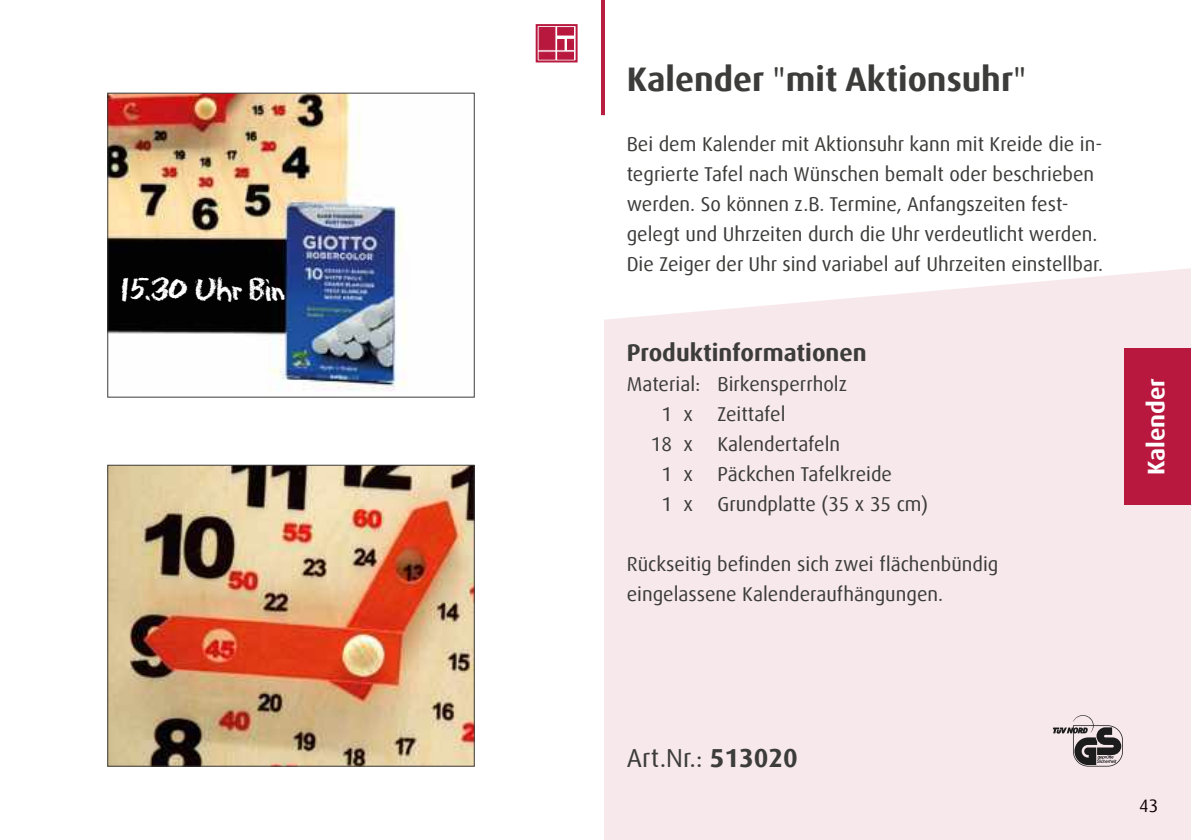
<style>
.page{position:relative;width:1191px;height:840px;background:#fff}
.page>*{position:absolute;margin:0;border:0;box-sizing:border-box;transform-origin:0 0}
.t1{font:700 34px "Dax Offc";color:#3c3c3b}
.t2{font:34px "Eraser Dust";letter-spacing:-.035em;color:#fff}
.t3{font:26px "Dax Offc";color:#3c3c3b}
.t4{font:700 24px "Dax Offc";color:#3c3c3b}
.t5{font:700 24px "Dax Offc";color:#fff}
.t6{font:20px/30px "Dax Offc";color:#3c3c3b}
.t7{font:18px "Dax Offc";color:#000}
.s1{font-weight:400}
.s2{font-weight:700}
</style>
<div class="page">
<div style="left:604px;top:268px;width:587px;height:571px;background:#f7e8ec"></div>
<img style="left:110px;top:467px;width:362px;height:296px">
<div style="left:108px;top:465px;width:366px;height:300px;border:1px solid #3c3c3b"></div>
<img style="left:110px;top:95px;width:297px;height:296px">
<hr style="left:601px;top:0;width:4px;height:115px;background:#b71e3f">
<div style="left:535px;top:24px;width:42px;height:38px;border:2px solid #b8173e"></div>
<svg style="left:538px;top:27px;width:36px;height:33px"></svg>
<div style="left:1124px;top:348px;width:67px;height:157px;background:#b8173e"></div>
<svg style="left:1052px;top:714px;width:71px;height:52px;background:#ada3a6"></svg>
<h1 class="t2" style="left:120px;top:266px;width:166px">15.30 Uhr Bin</h1>
<h1 class="t1" style="left:626px;top:57px;width:401px">Kalender <span class="s1">"</span>mit Aktionsuhr<span class="s1">"</span></h1>
<p class="t6" style="left:626px;top:129px;width:478px">Bei dem Kalender mit Aktionsuhr kann mit Kreide die in&shy;tegrierte Tafel nach Wünschen bemalt oder beschrieben werden. So können z.B. Termine, Anfangszeiten fest&shy;gelegt und Uhrzeiten durch die Uhr verdeutlicht werden.<br>Die Zeiger der Uhr sind variabel auf Uhrzeiten einstellbar.</p>
<p class="t4" style="left:626px;top:337px;width:242px">Produktinformationen</p>
<p class="t6" style="left:626px;top:369px;width:222px">Material: Birkensperrholz</p>
<p class="t6" style="left:661px;top:399px;width:125px">1 x Zeittafel</p>
<p class="t6" style="left:651px;top:429px;width:191px">18 x Kalendertafeln</p>
<p class="t6" style="left:661px;top:459px;width:232px">1 x Päckchen Tafelkreide</p>
<p class="t6" style="left:661px;top:489px;width:268px">1 x Grundplatte (35 x 35 cm)</p>
<p class="t6" style="left:627px;top:549px;width:373px">Rückseitig befinden sich zwei flächenbündig eingelassene Kalenderaufhängungen.</p>
<p class="t5" style="left:1140px;top:475px;width:99px;rotate:-90deg">Kalender</p>
<h2 class="t3" style="left:626px;top:740px;width:173px">Art.Nr.: <span class="s2">513020</span></h2>
<p class="t7" style="left:1139px;top:793px;width:21px">43</p>
</div>
